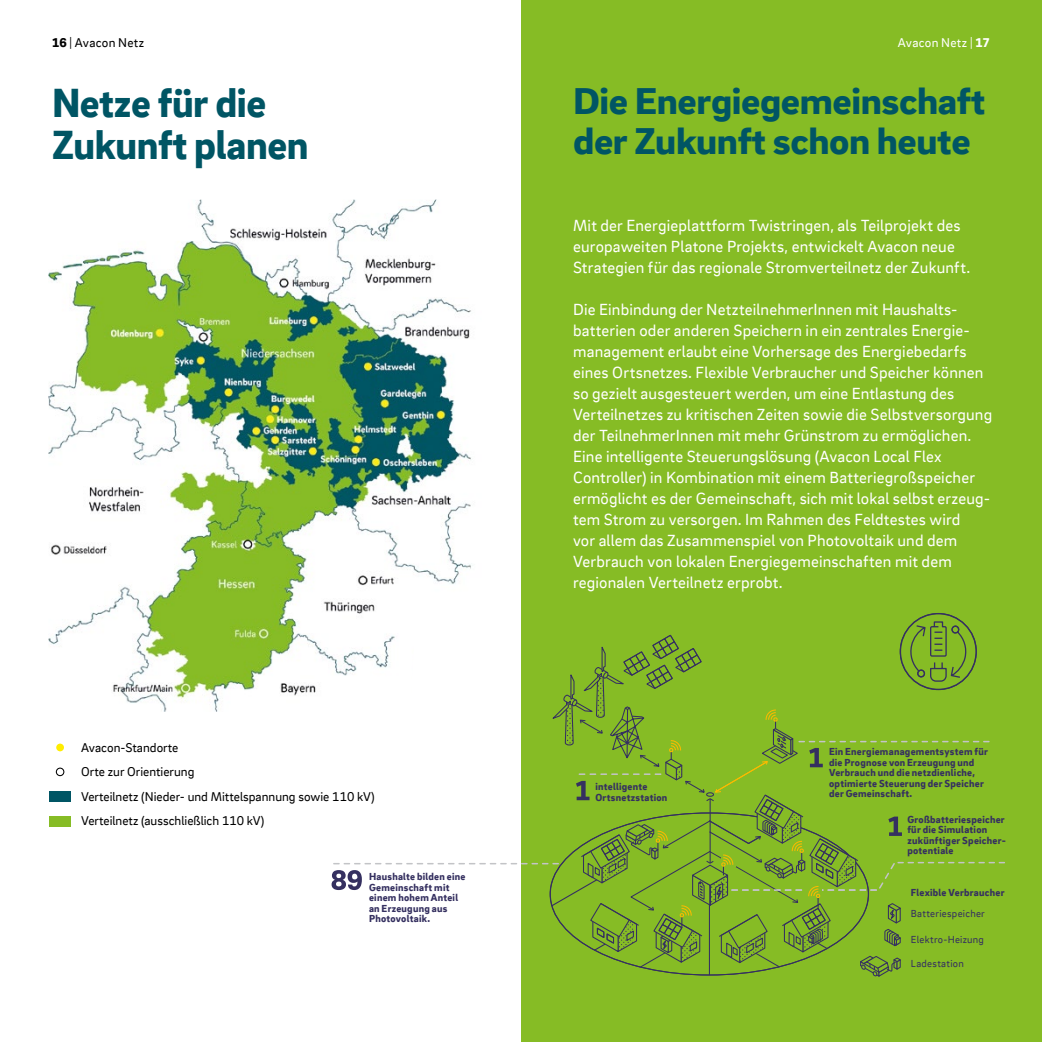
<style>
.page{position:relative;width:1042px;height:1042px;background:#fff}
.page>*{position:absolute;margin:0;border:0;box-sizing:border-box;transform-origin:0 0}
.t1{font:900 42px/42px "EON Brix Sans";letter-spacing:-.01em;color:#005564}
.t2{font:900 38.5px/40.2px "EON Brix Sans";letter-spacing:-.01em;color:#005564;scale:1.06 1}
.t3{font:16.62px/21px "EON Brix Sans";letter-spacing:.01em;color:#fff}
.t4{font:13.12px/24.5px "EON Brix Sans";color:#000}
.t5{font:13.12px "EON Brix Sans";letter-spacing:.02em;color:#000}
.t6{font:13.12px "EON Brix Sans";letter-spacing:.02em;color:#fff}
.t7{font:900 10.5px/10.5px "EON Brix Sans";letter-spacing:.025em;color:#353060}
.t8{font:10.5px "EON Brix Sans";letter-spacing:.025em;color:#353060}
.s1{font-weight:900}
</style>
<div class="page">
<div style="left:521px;top:0;width:521px;height:1042px;background:#86bc25"></div>
<div style="left:49px;top:791px;width:22px;height:11px;background:#005564"></div>
<div style="left:49px;top:816px;width:22px;height:10px;background:#86bc25"></div>
<div style="left:56px;top:743px;width:8px;height:8px;background:#ffed00;border-radius:50%"></div>
<div style="left:56px;top:767px;width:8px;height:9px;border:1px solid #000;border-radius:50%"></div>
<svg style="left:331px;top:613px;width:673px;height:364px"></svg>
<img style="left:49px;top:200px;width:433px;height:512px">
<p class="t5" style="left:52px;top:34px;width:94px"><span class="s1">16</span> | Avacon Netz</p>
<p class="t6" style="left:898px;top:34px;width:93px">Avacon Netz | <span class="s1">17</span></p>
<h1 class="t1" style="left:52px;top:80px;width:258px">Netze für die<br>Zukunft planen</h1>
<p class="t4" style="left:81px;top:734px;width:295px">Avacon-Standorte<br>Orte zur Orientierung<br>Verteilnetz (Nieder- und Mittelspannung sowie 110 kV)<br>Verteilnetz (ausschließlich 110 kV)</p>
<p class="t7" style="left:369px;top:871px;width:98px">Haushalte bilden eine<br>Gemeinschaft mit einem hohem Anteil an Erzeugung aus<br>Photovoltaik.</p>
<h2 class="t2" style="left:573px;top:79px;width:390px">Die Energiegemeinschaft der Zukunft schon heute</h2>
<p class="t3" style="left:573px;top:214px;width:399px">Mit der Energieplattform Twistringen, als Teilprojekt des europaweiten Platone Projekts, entwickelt Avacon neue<br>Strategien für das regionale Stromverteilnetz der Zukunft.</p>
<p class="t3" style="left:573px;top:298px;width:421px">Die Einbindung der NetzteilnehmerInnen mit Haushalts&shy;batterien oder anderen Speichern in ein zentrales Energie&shy;management erlaubt eine Vorhersage des Energiebedarfs eines Ortsnetzes. Flexible Verbraucher und Speicher können so gezielt ausgesteuert werden, um eine Entlastung des Verteilnetzes zu kritischen Zeiten sowie die Selbstversorgung der TeilnehmerInnen mit mehr Grünstrom zu ermöglichen.<br>Eine intelligente Steuerungslösung (Avacon Local Flex Controller) in Kombination mit einem Batteriegroßspeicher ermöglicht es der Gemeinschaft, sich mit lokal selbst erzeug&shy;tem Strom zu versorgen. Im Rahmen des Feldtestes wird<br>vor allem das Zusammenspiel von Photovoltaik und dem Verbrauch von lokalen Energiegemeinschaften mit dem regionalen Verteilnetz erprobt.</p>
<p class="t7" style="left:595px;top:781px;width:73px">intelligente<br>Ortsnetzstation</p>
<p class="t7" style="left:829px;top:746px;width:160px">Ein Energiemanagementsystem für die Prognose von Erzeugung und<br>Verbrauch und die netzdienliche, optimierte Steuerung der Speicher der Gemeinschaft.</p>
<p class="t7" style="left:907px;top:813px;width:100px">Großbatteriespeicher für die Simulation zukünftiger Speicher&shy;potentiale</p>
<p class="t7" style="left:911px;top:886px;width:95px">Flexible Verbraucher</p>
<p class="t8" style="left:911px;top:906px;width:75px">Batteriespeicher</p>
<p class="t8" style="left:911px;top:932px;width:75px">Elektro-Heizung</p>
<p class="t8" style="left:911px;top:957px;width:54px">Ladestation</p>
</div>
